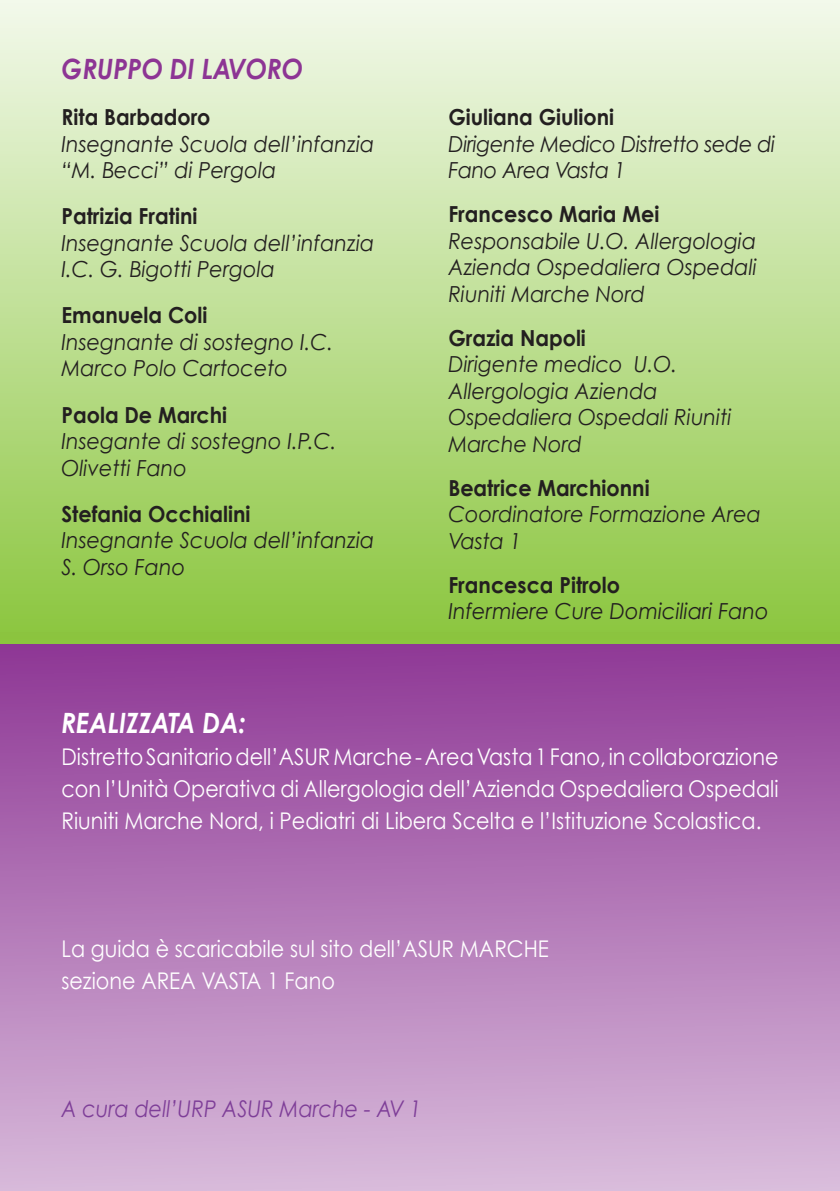
<style>
.page{position:relative;width:840px;height:1191px;background:#fff}
.page>*{position:absolute;margin:0;border:0;box-sizing:border-box;transform-origin:0 0}
.t1{font:italic 700 28px "Century Gothic";color:#8d3594;scale:.9 1}
.t2{font:italic 700 28px "Century Gothic";color:#fff;scale:.9 1}
.t3{font:23px/32px "Century Gothic";color:#fff;text-align:justify;scale:.9 1}
.t4{font:italic 23px "Century Gothic";color:#7e3e98;scale:.9 1}
.t5{font:italic 22px/26.6px "Century Gothic";color:#231f20;scale:.94 1}
.t6{font:700 22px "Century Gothic";color:#231f20;scale:.94 1}
.t7{font:italic 22px/26.6px "Century Gothic";letter-spacing:-.02em;color:#231f20;scale:.94 1}
</style>
<div class="page">
<div style="left:0;top:632px;width:839px;height:559px;background:linear-gradient(to bottom,#8d3694,#d9bcdb)"></div>
<div style="left:0;top:0;width:839px;height:643px;background:linear-gradient(to bottom,#f3f9eb,#8bc53e)"></div>
<p class="t1" style="left:61px;top:50px;width:270px">GRUPPO DI LAVORO</p>
<p class="t6" style="left:61px;top:103px;width:160px">Rita Barbadoro</p>
<p class="t5" style="left:61px;top:130px;width:334px">Insegnante Scuola dell’infanzia “M. Becci” di Pergola</p>
<p class="t6" style="left:61px;top:202px;width:146px">Patrizia Fratini</p>
<p class="t5" style="left:61px;top:229px;width:334px">Insegnante Scuola dell’infanzia<br>I.C. G. Bigotti Pergola</p>
<p class="t6" style="left:61px;top:301px;width:157px">Emanuela Coli</p>
<p class="t5" style="left:61px;top:328px;width:290px">Insegnante di sostegno I.C.<br>Marco Polo Cartoceto</p>
<p class="t6" style="left:61px;top:401px;width:178px">Paola De Marchi</p>
<p class="t5" style="left:61px;top:427px;width:294px">Insegante di sostegno I.P.C.<br>Olivetti Fano</p>
<p class="t6" style="left:61px;top:500px;width:202px">Stefania Occhialini</p>
<p class="t5" style="left:61px;top:527px;width:334px">Insegnante Scuola dell’infanzia<br>S. Orso Fano</p>
<p class="t6" style="left:448px;top:103px;width:178px">Giuliana Giulioni</p>
<p class="t7" style="left:448px;top:130px;width:349px">Dirigente Medico Distretto sede di<br>Fano Area Vasta 1</p>
<p class="t6" style="left:448px;top:200px;width:226px">Francesco Maria Mei</p>
<p class="t5" style="left:448px;top:227px;width:330px;text-align:justify">Responsabile U.O. Allergologia Azienda Ospedaliera Ospedali Riuniti Marche Nord</p>
<p class="t6" style="left:448px;top:324px;width:148px">Grazia Napoli</p>
<p class="t5" style="left:448px;top:351px;width:302px">Dirigente medico U.O.<br>Allergologia Azienda<br>Ospedaliera Ospedali Riuniti<br>Marche Nord</p>
<p class="t6" style="left:448px;top:474px;width:215px">Beatrice Marchionni</p>
<p class="t5" style="left:448px;top:501px;width:334px">Coordinatore Formazione Area<br>Vasta 1</p>
<p class="t6" style="left:448px;top:571px;width:184px">Francesca Pitrolo</p>
<p class="t5" style="left:448px;top:598px;width:342px">Infermiere Cure Domiciliari Fano</p>
<p class="t2" style="left:61px;top:704px;width:206px">REALIZZATA DA:</p>
<p class="t3" style="left:61px;top:740px;width:797px">Distretto Sanitario dell’ASUR Marche - Area Vasta 1 Fano, in collaborazione con l’Unità Operativa di Allergologia dell’Azienda Ospedaliera Ospedali Riuniti Marche Nord, i Pediatri di Libera Scelta e l’Istituzione Scolastica.</p>
<p class="t3" style="left:61px;top:932px;width:543px">La guida è scaricabile sul sito dell’ASUR MARCHE sezione AREA VASTA 1 Fano</p>
<p class="t4" style="left:61px;top:1094px;width:401px">A cura dell’URP ASUR Marche - AV 1</p>
</div>
